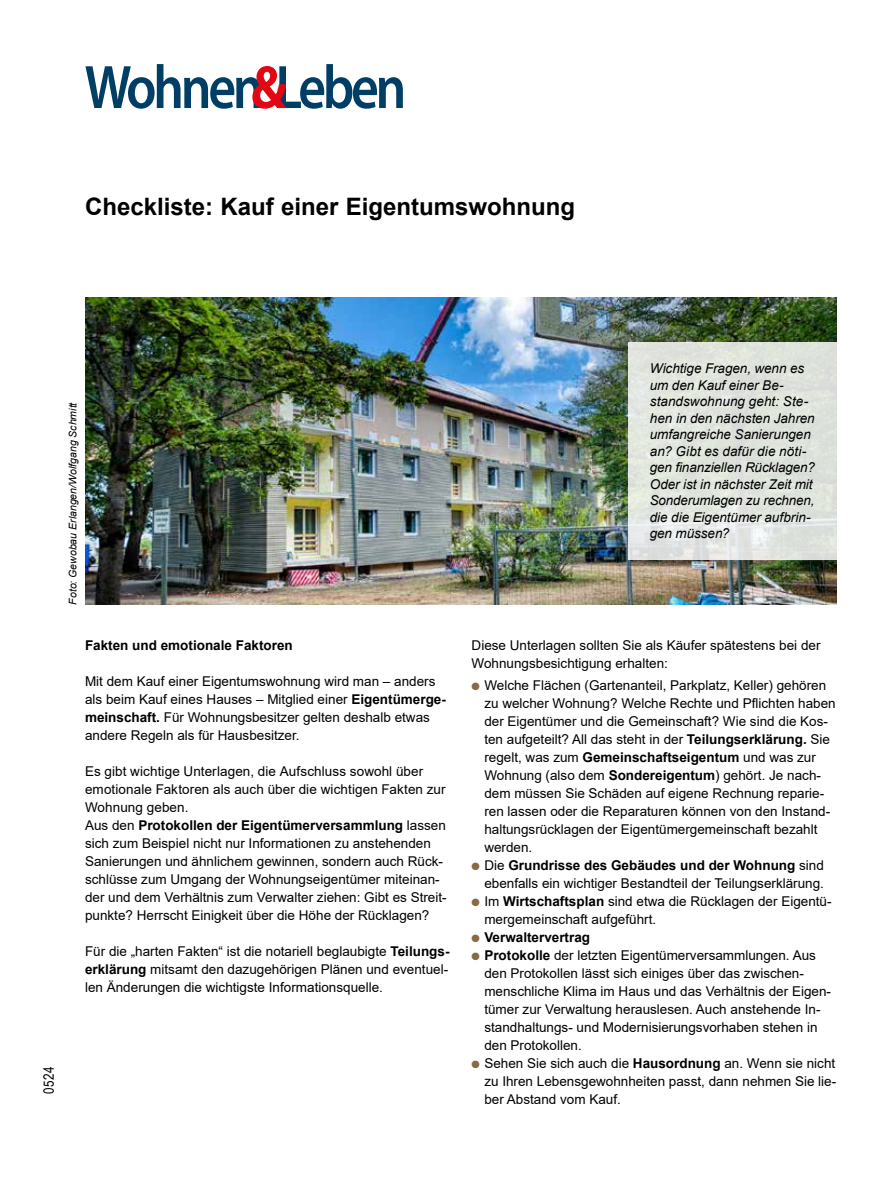
<style>
.page{position:relative;width:893px;height:1191px;background:#fff}
.page>*{position:absolute;margin:0;border:0;box-sizing:border-box;transform-origin:0 0}
.t1{font:700 24px "Arial";color:#000}
.t2{font:14.25px "Arial Narrow";color:#000}
.t3{font:13.5px/18px "Arial";color:#000}
.t4{font:italic 13.5px/16.5px "Arial";letter-spacing:-.005em;color:#000}
.t5{font:700 13.5px "Arial";color:#000}
.t6{font:italic 10.5px "Arial";color:#000}
.s1{font-weight:700}
.s2{color:#866b44}
</style>
<div class="page">
<img style="left:85px;top:298px;width:752px;height:306px">
<svg style="left:628px;top:342px;width:209px;height:217px;fill:#e0e4dd"></svg>
<svg style="left:85px;top:64px;width:318px;height:44px"></svg>
<h1 class="t1" style="left:85px;top:190px;width:492px">Checkliste: Kauf einer Eigentumswohnung</h1>
<p class="t6" style="left:66px;top:604px;width:204px;rotate:-90deg">Foto: Gewobau Erlangen/Wolfgang Schmitt</p>
<p class="t5" style="left:85px;top:635px;width:209px">Fakten und emotionale Faktoren</p>
<p class="t3" style="left:85px;top:672px;width:362px">Mit dem Kauf einer Eigentumswohnung wird man – anders als beim Kauf eines Hauses – Mitglied einer <span class="s1">Eigentümerge&shy;meinschaft.</span> Für Wohnungsbesitzer gelten deshalb etwas andere Regeln als für Hausbesitzer.</p>
<p class="t3" style="left:85px;top:762px;width:363px">Es gibt wichtige Unterlagen, die Aufschluss sowohl über emotionale Faktoren als auch über die wichtigen Fakten zur Wohnung geben.<br>Aus den <span class="s1">Protokollen der Eigentümerversammlung</span> lassen sich zum Beispiel nicht nur Informationen zu anstehenden Sanierungen und ähnlichem gewinnen, sondern auch Rück&shy;schlüsse zum Umgang der Wohnungseigentümer miteinan&shy;der und dem Verhältnis zum Verwalter ziehen: Gibt es Streit&shy;punkte? Herrscht Einigkeit über die Höhe der Rücklagen?</p>
<p class="t3" style="left:85px;top:942px;width:366px;text-align:justify">Für die „harten Fakten“ ist die notariell beglaubigte <span class="s1">Teilungs&shy;erklärung</span> mitsamt den dazugehörigen Plänen und eventuel&shy;len Änderungen die wichtigste Informationsquelle.</p>
<p class="t2" style="left:38px;top:1094px;width:29px;rotate:-90deg">0524</p>
<p class="t4" style="left:650px;top:360px;width:167px">Wichtige Fragen, wenn es um den Kauf einer Be&shy;standswohnung geht: Ste&shy;hen in den nächsten Jahren umfangreiche Sanierungen an? Gibt es dafür die nöti&shy;gen finanziellen Rücklagen?<br>Oder ist in nächster Zeit mit<br>Sonderumlagen zu rechnen, die die Eigentümer aufbrin&shy;gen müssen?</p>
<p class="t3" style="left:472px;top:636px;width:350px">Diese Unterlagen sollten Sie als Käufer spätestens bei der<br>Wohnungsbesichtigung erhalten:</p>
<p class="t3" style="left:484px;top:676px;width:353px;text-indent:-13px"><span class="s2">●</span> Welche Flächen (Gartenanteil, Parkplatz, Keller) gehören zu welcher Wohnung? Welche Rechte und Pflichten haben der Eigentümer und die Gemeinschaft? Wie sind die Kos&shy;ten aufgeteilt? All das steht in der <span class="s1">Teilungserklärung.</span> Sie regelt, was zum <span class="s1">Gemeinschaftseigentum</span> und was zur Wohnung (also dem <span class="s1">Sondereigentum</span>) gehört. Je nach&shy;dem müssen Sie Schäden auf eigene Rechnung reparie&shy;ren lassen oder die Reparaturen können von den Instand&shy;haltungsrücklagen der Eigentümergemeinschaft bezahlt werden.</p>
<p class="t3" style="left:472px;top:856px;width:354px;text-align:right"><span class="s2">●</span> Die <span class="s1">Grundrisse des Gebäudes und der Wohnung</span> sind ebenfalls ein wichtiger Bestandteil der Teilungserklärung.</p>
<p class="t3" style="left:484px;top:892px;width:349px;text-indent:-13px"><span class="s2">●</span> Im <span class="s1">Wirtschaftsplan</span> sind etwa die Rücklagen der Eigentü&shy;mergemeinschaft aufgeführt.</p>
<p class="t5" style="left:472px;top:928px;width:120px"><span class="s2">●</span> Verwaltervertrag</p>
<p class="t3" style="left:484px;top:946px;width:348px;text-indent:-13px"><span class="s2">●</span> <span class="s1">Protokolle</span> der letzten Eigentümerversammlungen. Aus den Protokollen lässt sich einiges über das zwischen&shy;menschliche Klima im Haus und das Verhältnis der Eigen&shy;tümer zur Verwaltung herauslesen. Auch anstehende In&shy;standhaltungs- und Modernisierungsvorhaben stehen in den Protokollen.</p>
<p class="t3" style="left:484px;top:1054px;width:353px;text-align:justify;text-indent:-13px"><span class="s2">●</span> Sehen Sie sich auch die <span class="s1">Hausordnung</span> an. Wenn sie nicht zu Ihren Lebensgewohnheiten passt, dann nehmen Sie lie&shy;ber Abstand vom Kauf.</p>
</div>
